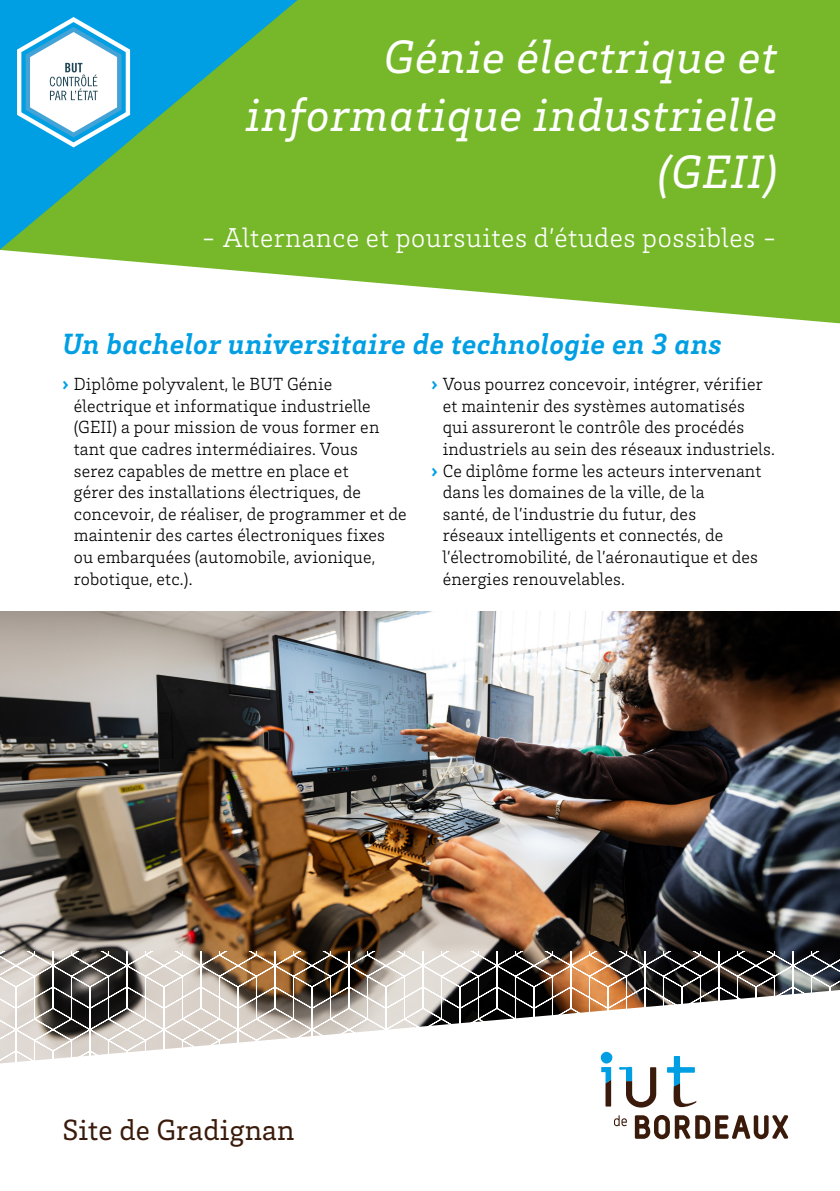
<style>
.page{position:relative;width:840px;height:1191px;background:#fff}
.page>*{position:absolute;margin:0;border:0;box-sizing:border-box;transform-origin:0 0}
.t1{font:italic 48px/57.6px "Brix Slab";letter-spacing:.02em;color:#fff;text-align:right}
.t2{font:italic 700 30px "Brix Slab";letter-spacing:.02em;color:#009fe3}
.t3{font:30px "Brix Slab";letter-spacing:.01em;color:#3a1b0b}
.t4{font:300 28px "Brix Slab";letter-spacing:.02em;color:#fff}
.t5{font:300 18px/21.6px "Brix Slab";letter-spacing:.01em;color:#000}
.s1{font-weight:900;color:#009fe3}
</style>
<div class="page">
<img style="left:0;top:611px;width:839px;height:340px">
<svg style="left:0;top:0;width:839px;height:323px;fill:#76b82a"></svg>
<svg style="left:0;top:0;width:297px;height:249px;background:#49ae6f"></svg>
<svg style="left:17px;top:17px;width:113px;height:130px"></svg>
<svg style="left:0;top:951px;width:839px;height:157px"></svg>
<svg style="left:634px;top:1115px;width:153px;height:24px"></svg>
<svg style="left:614px;top:1115px;width:12px;height:11px"></svg>
<svg style="left:666px;top:1056px;width:30px;height:51px"></svg>
<svg style="left:618px;top:1066px;width:38px;height:41px"></svg>
<div style="left:600px;top:1051px;width:12px;height:12px;background:#009fe3;border-radius:50%"></div>
<svg style="left:601px;top:1067px;width:9px;height:39px"></svg>
<h1 class="t1" style="left:246px;top:26px;width:532px">Génie électrique et informatique industrielle (GEII)</h1>
<h3 class="t4" style="left:201px;top:220px;width:578px">- Alternance et poursuites d’études possibles -</h3>
<h2 class="t2" style="left:62px;top:324px;width:660px">Un bachelor universitaire de technologie en 3 ans</h2>
<p class="t5" style="left:74px;top:372px;width:334px;text-indent:-11px"><span class="s1">›</span> Diplôme polyvalent, le BUT Génie électrique et informatique industrielle (GEII) a pour mission de vous former en tant que cadres intermédiaires. Vous<br>serez capables de mettre en place et<br>gérer des installations électriques, de concevoir, de réaliser, de programmer et de maintenir des cartes électroniques fixes ou embarquées (automobile, avionique, robotique, etc.).</p>
<p class="t5" style="left:431px;top:372px;width:333px"><span class="s1">›</span> Vous pourrez concevoir, intégrer, vérifier</p>
<p class="t5" style="left:442px;top:394px;width:303px">et maintenir des systèmes automatisé s</p>
<p class="t5" style="left:442px;top:416px;width:303px">qui assureront le contrôle des procé dés</p>
<p class="t5" style="left:442px;top:437px;width:333px">industriels au sein des réseaux industriels.</p>
<p class="t5" style="left:431px;top:459px;width:331px"><span class="s1">›</span> Ce diplôme forme les acteurs intervenant</p>
<p class="t5" style="left:442px;top:480px;width:263px">dans les domaines de la ville, de la</p>
<p class="t5" style="left:442px;top:502px;width:255px">santé, de l’industrie du futur, des</p>
<p class="t5" style="left:442px;top:524px;width:282px">réseaux intelligents et connectés, de</p>
<p class="t5" style="left:442px;top:545px;width:316px">l’électromobilité, de l’aéronautique et des</p>
<p class="t5" style="left:442px;top:567px;width:184px">énergies renouvelables.</p>
<h2 class="t3" style="left:62px;top:1110px;width:233px">Site de Gradignan</h2>
</div>
